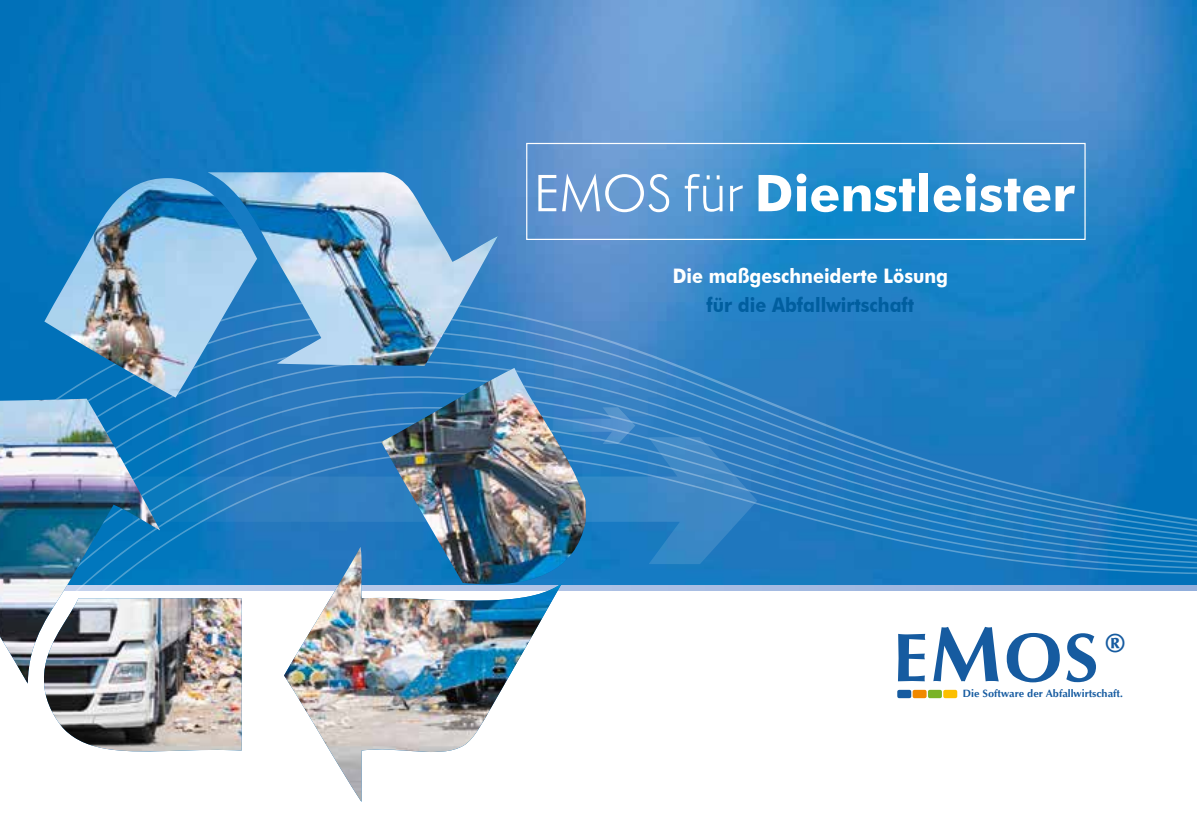
<style>
.page{position:relative;width:1197px;height:840px;background:#fff}
.page>*{position:absolute;margin:0;border:0;box-sizing:border-box;transform-origin:0 0}
.t1{font:700 70.2px "Optimum";color:#165ba0}
.t2{font:700 50.8px "Futura BT";color:#fff}
.t3{font:700 26.8px "Optimum";color:#165ba0}
.t4{font:700 20px "Futura BT";color:#fff;scale:.9 1}
.t5{font:700 20px "Futura BT";color:#005e9f;scale:.9 1}
.t6{font:700 10.8px "Optimum";color:#165ba0}
.s1{font-weight:300}
.s2{font-family:"Titillium Web";font-weight:300}
.s3{font-size:80.4px}
</style>
<div class="page">
<img style="left:0;top:0;width:1196px;height:297px">
<div style="left:897px;top:689px;width:14px;height:8px;background:#165ba0;border-radius:2px"></div>
<div style="left:912px;top:689px;width:14px;height:8px;background:#f18900;border-radius:2px"></div>
<div style="left:927px;top:689px;width:14px;height:8px;background:#7ab328;border-radius:2px"></div>
<div style="left:943px;top:689px;width:14px;height:8px;background:#fcbf00;border-radius:2px"></div>
<svg style="left:585px;top:297px;width:611px;height:294px;background:#247ec1"></svg>
<div style="left:526px;top:143px;width:559px;height:97px;border:1px solid #fff"></div>
<svg style="left:585px;top:437px;width:172px;height:127px;background:#3283c4"></svg>
<svg style="left:585px;top:407px;width:50px;height:36px;background:#4b8dca"></svg>
<img style="left:0;top:172px;width:585px;height:628px">
<h2 class="t2" style="left:534px;top:162px;width:542px"><span class="s1">EMOS</span> <span class="s2">für</span> Dienstleister</h2>
<h3 class="t4" style="left:672px;top:264px;width:307px">Die maßgeschneiderte Lösung</h3>
<h3 class="t5" style="left:706px;top:292px;width:232px">für die Abfallwirtschaft</h3>
<h1 class="t1" style="left:892px;top:616px;width:208px">E<span class="s3">M</span>OS</h1>
<h3 class="t3" style="left:1104px;top:626px;width:22px">®</h3>
<p class="t6" style="left:962px;top:686px;width:161px">Die Software der Abfallwirtschaft.</p>
</div>
